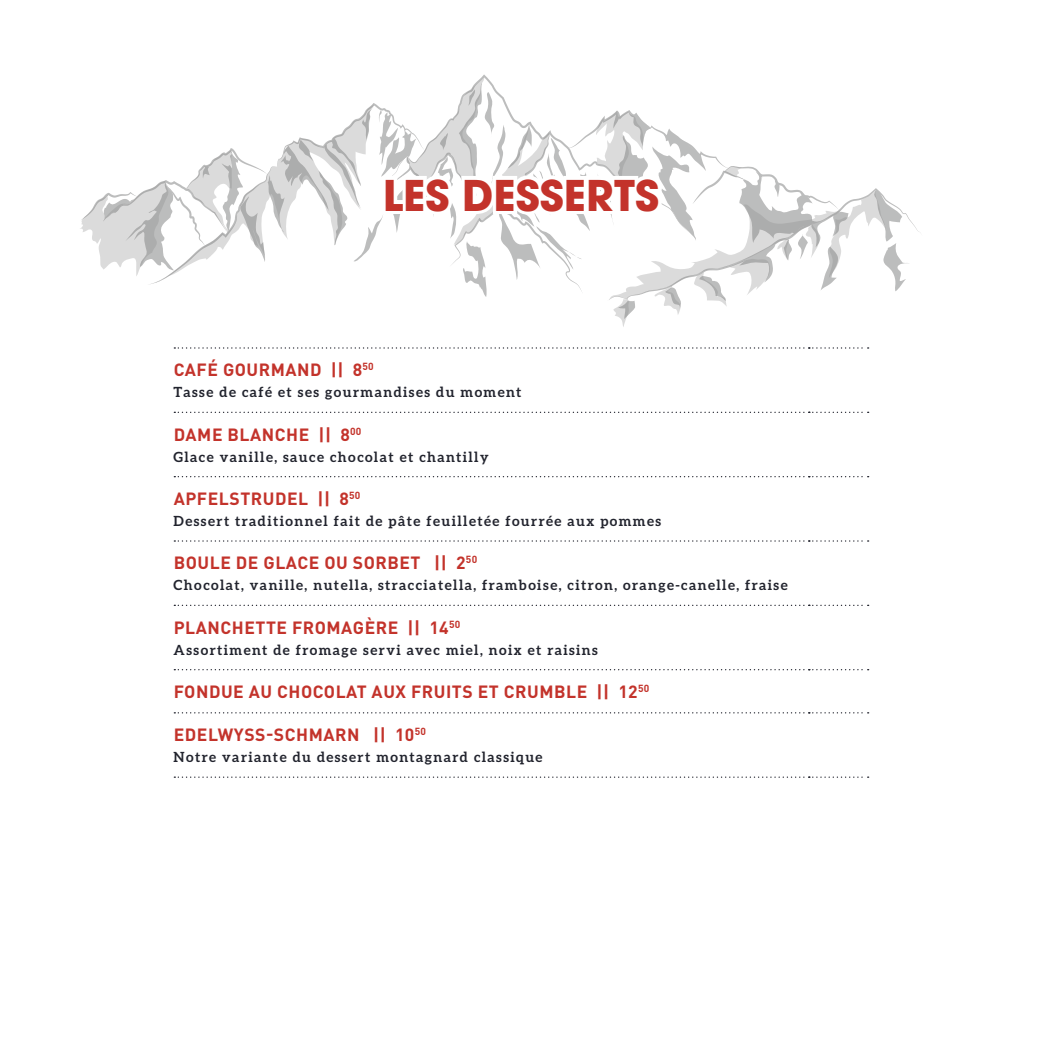
<style>
.page{position:relative;width:1042px;height:1042px;background:#fff}
.page>*{position:absolute;margin:0;border:0;box-sizing:border-box;transform-origin:0 0}
.t1{font:700 42px "Avant Garde LT";color:#c3332b}
.t2{font:700 17.5px "DINOT";letter-spacing:.03em;color:#c3332b}
.t3{font:700 14px "Aleo";letter-spacing:.1em;color:#22242e}
</style>
<div class="page">
<svg style="left:174px;top:412px;width:694px;height:1px"></svg>
<svg style="left:174px;top:476px;width:694px;height:1px"></svg>
<svg style="left:174px;top:540px;width:694px;height:2px"></svg>
<svg style="left:174px;top:605px;width:694px;height:1px"></svg>
<svg style="left:174px;top:669px;width:694px;height:1px"></svg>
<svg style="left:174px;top:776px;width:694px;height:2px"></svg>
<svg style="left:174px;top:347px;width:694px;height:2px"></svg>
<svg style="left:174px;top:712px;width:694px;height:1px"></svg>
<svg style="left:80px;top:77px;width:839px;height:250px"></svg>
<h1 class="t1" style="left:383px;top:168px;width:278px">LES DESSERTS</h1>
<p class="t2" style="left:174px;top:358px;width:202px">CAFÉ GOURMAND || 8<sup>50</sup></p>
<p class="t3" style="left:174px;top:384px;width:349px">Tasse de café et ses gourmandises du moment</p>
<p class="t2" style="left:174px;top:423px;width:189px">DAME BLANCHE || 8<sup>00</sup></p>
<p class="t3" style="left:174px;top:449px;width:316px">Glace vanille, sauce chocolat et chantilly</p>
<p class="t2" style="left:174px;top:487px;width:188px">APFELSTRUDEL || 8<sup>50</sup></p>
<p class="t3" style="left:174px;top:513px;width:489px">Dessert traditionnel fait de pâte feuilletée fourrée aux pommes</p>
<p class="t2" style="left:174px;top:551px;width:305px">BOULE DE GLACE OU SORBET || 2<sup>50</sup></p>
<p class="t3" style="left:174px;top:577px;width:615px">Chocolat, vanille, nutella, stracciatella, framboise, citron, orange-canelle, fraise</p>
<p class="t2" style="left:174px;top:616px;width:288px">PLANCHETTE FROMAGÈRE || 14<sup>50</sup></p>
<p class="t3" style="left:174px;top:642px;width:426px">Assortiment de fromage servi avec miel, noix et raisins</p>
<p class="t2" style="left:174px;top:680px;width:477px">FONDUE AU CHOCOLAT AUX FRUITS ET CRUMBLE || 12<sup>50</sup></p>
<p class="t2" style="left:174px;top:723px;width:254px">EDELWYSS-SCHMARN || 10<sup>50</sup></p>
<p class="t3" style="left:174px;top:749px;width:370px">Notre variante du dessert montagnard classique</p>
</div>
